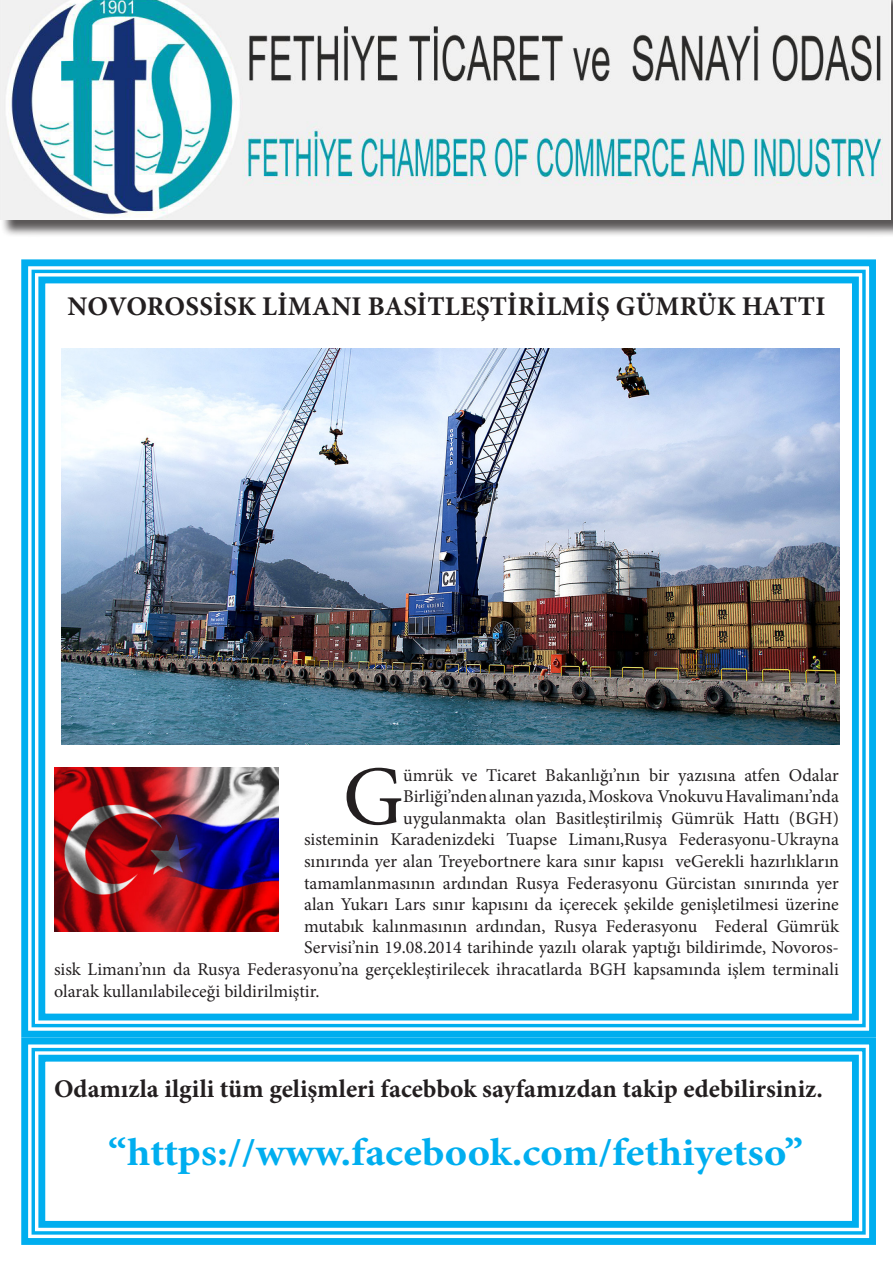
<style>
.page{position:relative;width:893px;height:1263px;background:#fff}
.page>*{position:absolute;margin:0;border:0;box-sizing:border-box;transform-origin:0 0}
.t1{font:84.45px "Minion Pro";color:#231f20}
.t2{font:700 39px "Minion Pro";color:#00aeef;scale:1.09 1}
.t3{font:700 27px "Minion Pro";letter-spacing:.01em;color:#231f20}
.t4{font:700 25.5px "Minion Pro";color:#231f20}
.t5{font:18px "Minion Pro";color:#231f20}
</style>
<div class="page">
<div style="left:0;top:0;width:893px;height:238px;background:#231f20;opacity:.75"></div>
<img style="left:0;top:0;width:891px;height:219px">
<img style="left:21px;top:259px;width:855px;height:775px">
<div style="left:32px;top:270px;width:834px;height:757px;border:3px solid #00aeef"></div>
<div style="left:38px;top:277px;width:821px;height:743px;border:7px solid #00aeef"></div>
<svg style="left:21px;top:1034px;width:855px;height:211px"></svg>
<div style="left:32px;top:1048px;width:834px;height:186px;border:3px solid #00aeef"></div>
<div style="left:38px;top:1055px;width:821px;height:173px;border:7px solid #00aeef"></div>
<p class="t3" style="left:67px;top:287px;width:760px">NOVOROSSISK LIMANI BASITLEŞTIRILMIŞ GÜMRÜK HATTI</p>
<p class="t1" style="left:343px;top:740px;width:62px">G</p>
<p class="t5" style="left:403px;top:763px;width:437px">ümrük ve Ticaret Bakanlığı’nın bir yazısına atfen Odalar</p>
<p class="t5" style="left:403px;top:784px;width:437px">Birliği’nden alınan yazıda, Moskova Vnokuvu Havalimanı’nda</p>
<p class="t5" style="left:403px;top:806px;width:437px">uygulanmakta olan Basitleştirilmiş Gümrük Hattı (BGH)</p>
<p class="t5" style="left:304px;top:828px;width:536px">sisteminin Karadenizdeki Tuapse Limanı,Rusya Federasyonu-Ukrayna</p>
<p class="t5" style="left:304px;top:849px;width:536px">sınırında yer alan Treyebortnere kara sınır kapısı veGerekli hazırlıkların</p>
<p class="t5" style="left:304px;top:871px;width:536px">tamamlanmasının ardından Rusya Federasyonu Gürcistan sınırında yer</p>
<p class="t5" style="left:304px;top:892px;width:536px">alan Yukarı Lars sınır kapısını da içerecek şekilde genişletilmesi üzerine</p>
<p class="t5" style="left:304px;top:914px;width:536px">mutabık kalınmasının ardından, Rusya Federasyonu Federal Gümrük</p>
<p class="t5" style="left:304px;top:936px;width:536px">Servisi’nin 19.08.2014 tarihinde yazılı olarak yaptığı bildirimde, Novoros-</p>
<p class="t5" style="left:54px;top:957px;width:786px">sisk Limanı’nın da Rusya Federasyonu’na gerçekleştirilecek ihracatlarda BGH kapsamında işlem terminali</p>
<p class="t5" style="left:54px;top:979px;width:267px">olarak kullanılabileceği bildirilmiştir.</p>
<p class="t4" style="left:54px;top:1070px;width:770px">Odamızla ilgili tüm gelişmleri facebbok sayfamızdan takip edebilirsiniz.</p>
<p class="t2" style="left:108px;top:1125px;width:639px">“https://www.facebook.com/fethiyetso”</p>
</div>
